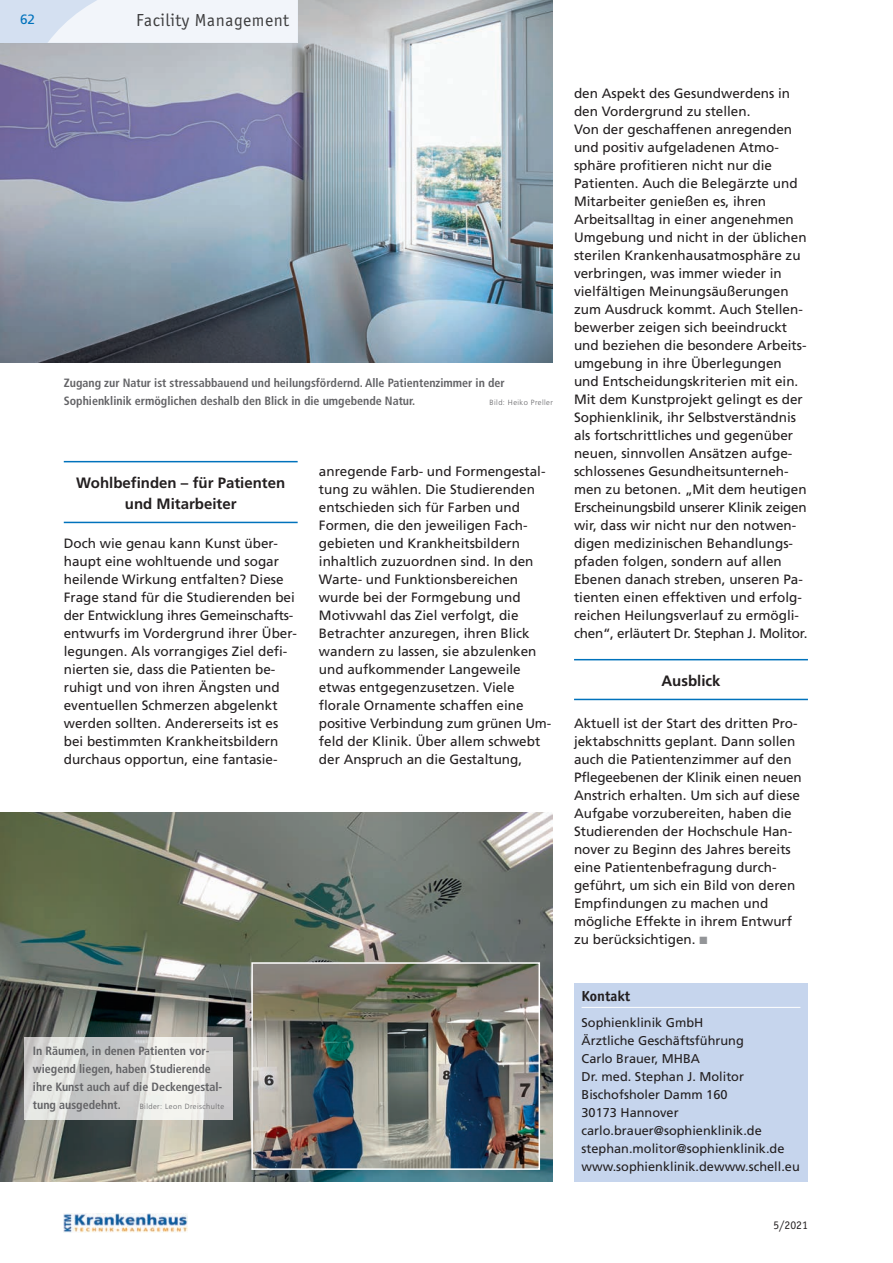
<style>
.page{position:relative;width:893px;height:1263px;background:#fff}
.page>*{position:absolute;margin:0;border:0;box-sizing:border-box;transform-origin:0 0}
.t1{font:18px "Officina Sans";letter-spacing:.03em;color:#3e3e3f}
.t2{font:700 15px/21px "Frutiger";color:#231f20;text-align:center}
.t3{font:700 15px "Officina Sans";color:#231f20}
.t4{font:13.5px/18px "Frutiger";color:#231f20}
.t5{font:13.5px "Frutiger";color:#0072bc}
.t6{font:12.75px/18px "Frutiger";color:#231f20}
.t7{font:700 condensed 12px/18px "Frutiger";color:#636366}
.t8{font:12px "Officina Sans";color:#231f20}
.t9{font:300 7.5px "Frutiger";letter-spacing:.055em;color:#636366}
.s1{color:#939598}
</style>
<div class="page">
<img style="left:0;top:0;width:553px;height:362px">
<div style="left:0;top:0;width:298px;height:43px;background:#d4e0f1"></div>
<svg style="left:48px;top:0;width:250px;height:43px"></svg>
<hr style="left:64px;top:461px;width:234px;height:1px;background:#0072bc">
<hr style="left:64px;top:522px;width:234px;height:1px;background:#0072bc">
<div style="left:574px;top:983px;width:234px;height:198px;background:#c6d5ed"></div>
<hr style="left:582px;top:1007px;width:218px;height:1px;background:#fff">
<hr style="left:574px;top:659px;width:234px;height:1px;background:#0072bc">
<hr style="left:574px;top:699px;width:234px;height:1px;background:#0072bc">
<img style="left:0;top:812px;width:553px;height:369px">
<img style="left:254px;top:965px;width:283px;height:202px">
<div style="left:251px;top:962px;width:289px;height:208px;border:2px solid #fff"></div>
<img style="left:24px;top:1038px;width:209px;height:82px">
<img style="left:64px;top:1214px;width:123px;height:18px">
<p class="t5" style="left:20px;top:11px;width:17px">62</p>
<h1 class="t1" style="left:136px;top:14px;width:154px">Facility Management</h1>
<p class="t7" style="left:64px;top:374px;width:442px">Zugang zur Natur ist stressabbauend und heilungsfördernd. Alle Patientenzimmer in der<br>Sophienklinik ermöglichen deshalb den Blick in die umgebende Natur.</p>
<p class="t9" style="left:490px;top:398px;width:65px">Bild: Heiko Preller</p>
<p class="t2" style="left:76px;top:472px;width:210px">Wohlbefinden – für Patienten und Mitarbeiter</p>
<p class="t4" style="left:64px;top:535px;width:235px">Doch wie genau kann Kunst über&shy;haupt eine wohltuende und sogar heilende Wirkung entfalten? Diese Frage stand für die Studierenden bei der Entwicklung ihres Gemeinschafts&shy;entwurfs im Vordergrund ihrer Über&shy;legungen. Als vorrangiges Ziel defi&shy;nierten sie, dass die Patienten be - ruhigt und von ihren Ängsten und eventuellen Schmerzen abgelenkt werden sollten. Andererseits ist es bei bestimmten Krankheitsbildern durchaus opportun, eine fantasie -</p>
<p class="t4" style="left:319px;top:462px;width:234px">anregende Farb- und Formengestal&shy;tung zu wählen. Die Studierenden entschieden sich für Farben und Formen, die den jeweiligen Fach - gebieten und Krankheitsbildern inhaltlich zuzuordnen sind. In den Warte- und Funktionsbereichen wurde bei der Formgebung und Motivwahl das Ziel verfolgt, die Betrachter anzuregen, ihren Blick wandern zu lassen, sie abzulenken und aufkommender Langeweile etwas entgegenzusetzen. Viele florale Ornamente schaffen eine positive Verbindung zum grünen Um - feld der Klinik. Über allem schwebt der Anspruch an die Gestaltung,</p>
<p class="t7" style="left:33px;top:1041px;width:191px">In Räumen, in denen Patienten vor&shy;wiegend liegen, haben Studierende ihre Kunst auch auf die Deckengestal&shy;tung ausgedehnt.</p>
<p class="t9" style="left:140px;top:1102px;width:86px">Bilder: Leon Dreischulte</p>
<p class="t4" style="left:574px;top:85px;width:235px">den Aspekt des Gesundwerdens in den Vordergrund zu stellen.<br>Von der geschaffenen anregenden und positiv aufgeladenen Atmo&shy;sphäre profitieren nicht nur die Patienten. Auch die Belegärzte und Mitarbeiter ge nießen es, ihren Arbeitsalltag in einer angenehmen Umgebung und nicht in der üblichen sterilen Krankenhausatmosphäre zu verbringen, was immer wieder in<br>viel fältigen Meinungs äußerungen zum Ausdruck kommt. Auch Stellen&shy;bewerber zeigen sich beeindruckt und beziehen die be sondere Arbeits - umgebung in ihre Überlegungen und Entscheidungskriterien mit ein.<br>Mit dem Kunstprojekt gelingt es der Sophienklinik, ihr Selbstverständnis als fortschrittliches und gegenüber neuen, sinnvollen Ansätzen aufge&shy;schlossenes Gesundheitsunterneh&shy;men zu betonen. „Mit dem heutigen Erscheinungsbild unserer Klinik zeigen wir, dass wir nicht nur den notwen&shy;digen medizinischen Behandlungs&shy;pfaden folgen, sondern auf allen Ebenen danach streben, unseren Pa - tienten einen effektiven und erfolg&shy;reichen Heilungsverlauf zu ermögli&shy;chen“, erläutert Dr. Stephan J. Molitor.</p>
<p class="t2" style="left:661px;top:670px;width:61px">Ausblick</p>
<p class="t4" style="left:574px;top:715px;width:229px">Aktuell ist der Start des dritten Pro&shy;jektabschnitts geplant. Dann sollen auch die Patientenzimmer auf den Pflegeebenen der Klinik einen neuen Anstrich erhalten. Um sich auf diese Aufgabe vorzubereiten, haben die Studierenden der Hochschule Han&shy;nover zu Beginn des Jahres bereits eine Patientenbefragung durch - geführt, um sich ein Bild von deren Empfindungen zu machen und mögliche Effekte in ihrem Entwurf zu berücksichtigen. <span class="s1">■</span></p>
<p class="t3" style="left:582px;top:990px;width:50px">Kontakt</p>
<p class="t6" style="left:582px;top:1013px;width:220px">Sophienklinik GmbH<br>Ärztliche Geschäftsführung<br>Carlo Brauer, MHBA<br>Dr. med. Stephan J. Molitor<br>Bischofsholer Damm 160<br>30173 Hannover carlo.brauer@sophienklinik.de stephan.molitor@sophienklinik.de www.sophienklinik.dewww.schell.eu</p>
<p class="t8" style="left:774px;top:1221px;width:36px">5/2021</p>
</div>
